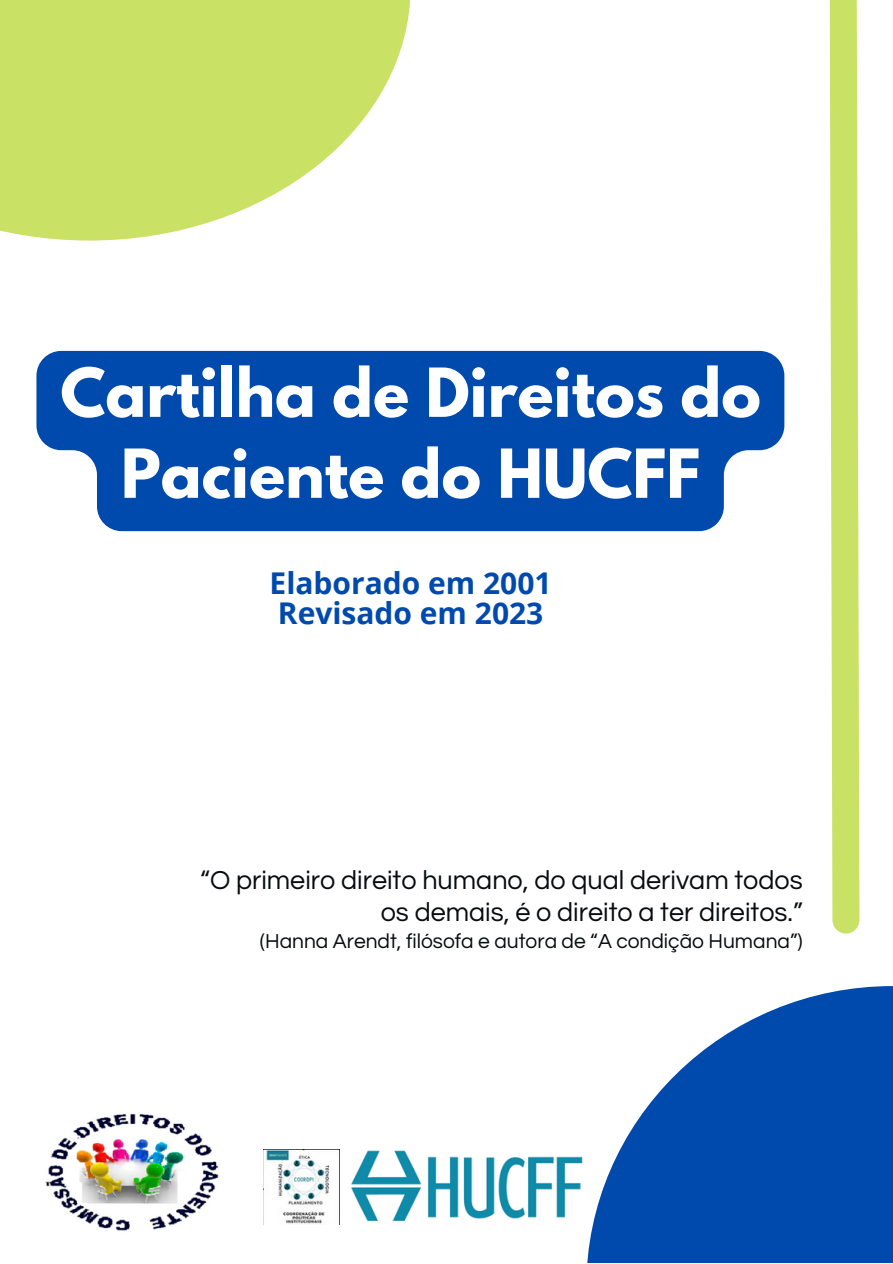
<style>
.page{position:relative;width:893px;height:1264px;background:#fff}
.page>*{position:absolute;margin:0;border:0;box-sizing:border-box;transform-origin:0 0}
.t1{font:700 59.85px/81px "League Spartan";color:#fff;text-align:center}
.t2{font:700 30px "Open Sans";color:#004aad}
.t3{font:27px/31.5px "Questrial";color:#080c0e;text-align:right}
.t4{font:21px "Questrial";color:#080c0e}
</style>
<div class="page">
<svg style="left:829px;top:0;width:31px;height:934px;background:#d0e579"></svg>
<svg style="left:587px;top:986px;width:305px;height:276px;fill:#004aad"></svg>
<svg style="left:0;top:0;width:410px;height:240px;fill:#c9e265"></svg>
<img style="left:45px;top:1114px;width:174px;height:117px">
<img style="left:264px;top:1149px;width:75px;height:75px">
<img style="left:351px;top:1150px;width:232px;height:72px">
<svg style="left:36px;top:351px;width:748px;height:180px;background:#1458b3"></svg>
<p class="t1" style="left:60px;top:360px;width:702px">Cartilha de Direitos do<br>Paciente do HUCFF</p>
<p class="t2" style="left:269px;top:562px;width:283px">Elaborado em 2001</p>
<p class="t2" style="left:278px;top:592px;width:267px">Revisado em 2023</p>
<p class="t3" style="left:200px;top:865px;width:604px">“O primeiro direito humano, do qual derivam todos os demais, é o direito a ter direitos.”</p>
<p class="t4" style="left:260px;top:930px;width:544px">(Hanna Arendt, filósofa e autora de “A condição Humana”)</p>
</div>
